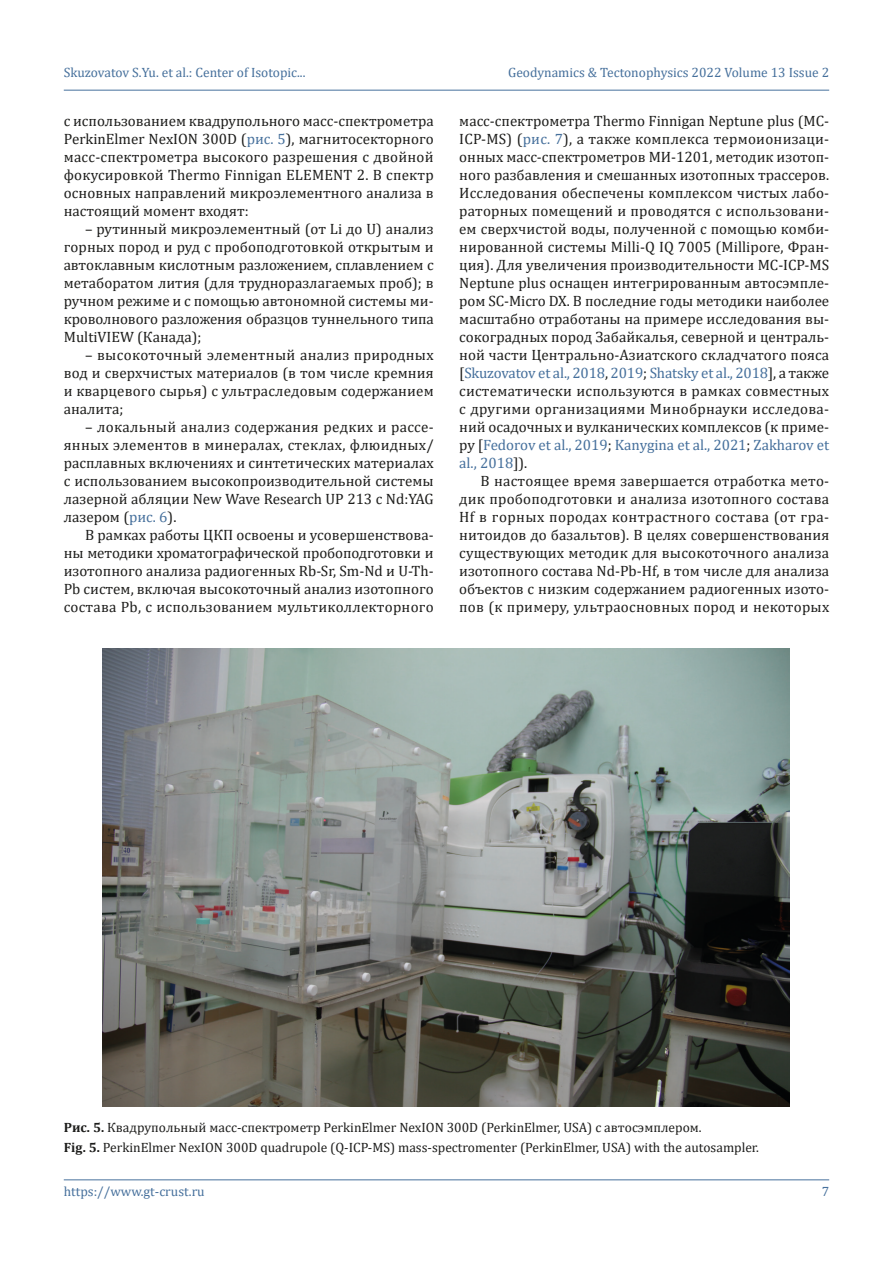
<style>
.page{position:relative;width:893px;height:1263px;background:#fff}
.page>*{position:absolute;margin:0;border:0;box-sizing:border-box;transform-origin:0 0}
.t1{font:15px/18px "Cambria";color:#1d1d1b;text-align:justify}
.t2{font:13.5px/20.4px "Cambria";color:#1d1d1b}
.t3{font:13.5px "Cambria";color:#46709c}
.s1{color:#46709c}
.s2{font-weight:700}
</style>
<div class="page">
<hr style="left:64px;top:1179px;width:765px;height:1px;background:#46709c">
<hr style="left:64px;top:90px;width:765px;height:1px;background:#46709c">
<img style="left:102px;top:648px;width:687px;height:458px">
<p class="t3" style="left:64px;top:65px;width:243px">Skuzovatov S.Yu. et al.: Center of Isotopic...</p>
<p class="t3" style="left:508px;top:65px;width:323px">Geodynamics &amp; Tectonophysics 2022 Volume 13 Issue 2</p>
<p class="t1" style="left:64px;top:112px;width:371px">с использованием квадрупольного масс-спектрометра PerkinElmer NexION 300D (<span class="s1">рис. 5</span>), магнитосекторного масс-спектрометра высокого разрешения с двойной фокусировкой Thermo Finnigan ELEMENT 2. В спектр основных направлений микроэлементного анализа в настоящий момент входят:</p>
<p class="t1" style="left:64px;top:220px;width:371px;text-indent:21px">– рутинный микроэлементный (от Li до U) анализ горных пород и руд с пробоподготовкой открытым и автоклавным кислотным разложением, сплавлением с метаборатом лития (для трудноразлагаемых проб); в ручном режиме и с помощью автономной системы ми&shy;кроволнового разложения образцов туннельного типа MultiVIEW (Канада);</p>
<p class="t1" style="left:64px;top:346px;width:371px;text-indent:21px">– высокоточный элементный анализ природных вод и сверхчистых материалов (в том числе кремния и кварцевого сырья) с ультраследовым содержанием аналита;</p>
<p class="t1" style="left:64px;top:418px;width:371px;text-indent:21px">– локальный анализ содержания редких и рассе&shy;янных элементов в минералах, стеклах, флюидных/ расплавных включениях и синтетических материалах с использованием высокопроизводительной системы лазерной абляции New Wave Research UP 213 с Nd:YAG лазером (<span class="s1">рис. 6</span>).</p>
<p class="t1" style="left:64px;top:526px;width:371px;text-indent:21px">В рамках работы ЦКП освоены и усовершенствова&shy;ны методики хроматографической пробоподготовки и изотопного анализа радиогенных Rb-Sr, Sm-Nd и U-Th-Pb систем, включая высокоточный анализ изотопного состава Pb, с использованием мультиколлекторного</p>
<p class="t1" style="left:459px;top:112px;width:371px">масс-спектрометра Thermo Finnigan Neptune plus (MC-ICP-MS) (<span class="s1">рис. 7</span>), а также комплекса термоионизаци&shy;онных масс-спектрометров МИ-1201, методик изотоп&shy;ного разбавления и смешанных изотопных трассеров.<br>Исследования обеспечены комплексом чистых лабо&shy;раторных помещений и проводятся с использовани&shy;ем сверхчистой воды, полученной с помощью комби&shy;нированной системы Milli-Q IQ 7005 (Millipore, Фран&shy;ция). Для увеличения производительности MC-ICP-MS Neptune plus оснащен интегрированным автосэмпле&shy;ром SC-Micro DX. В последние годы методики наиболее масштабно отработаны на примере исследования вы&shy;сокоградных пород Забайкалья, северной и централь&shy;ной части Центрально-Азиатского складчатого пояса [<span class="s1">Skuzovatov et al., 2018</span>, <span class="s1">2019</span>; <span class="s1">Shatsky et al., 2018</span>], а также систематически используются в рамках совместных с другими организациями Минобрнауки исследова&shy;ний осадочных и вулканических комплексов (к приме&shy;ру [<span class="s1">Fedorov et al., 2019</span>; <span class="s1">Kanygina et al., 2021</span>; <span class="s1">Zakharov et al., 2018</span>]).</p>
<p class="t1" style="left:459px;top:472px;width:372px;text-indent:21px">В настоящее время завершается отработка мето&shy;дик пробоподготовки и анализа изотопного состава Hf в горных породах контрастного состава (от гра&shy;нитоидов до базальтов). В целях совершенствования существующих методик для высокоточного анализа изотопного состава Nd-Pb-Hf, в том числе для анализа объектов с низким содержанием радиогенных изото&shy;пов (к примеру, ультраосновных пород и некоторых</p>
<p class="t2" style="left:64px;top:1117px;width:697px"><span class="s2">Рис. 5.</span> Квадрупольный масс-спектрометр PerkinElmer NexION 300D (PerkinElmer, USA) с автосэмплером.<br><span class="s2">Fig. 5.</span> PerkinElmer NexION 300D quadrupole (Q-ICP-MS) mass-spectromenter (PerkinElmer, USA) with the autosampler.</p>
<p class="t3" style="left:64px;top:1183px;width:142px">https://www.gt-crust.ru</p>
<p class="t3" style="left:822px;top:1183px;width:9px">7</p>
</div>
